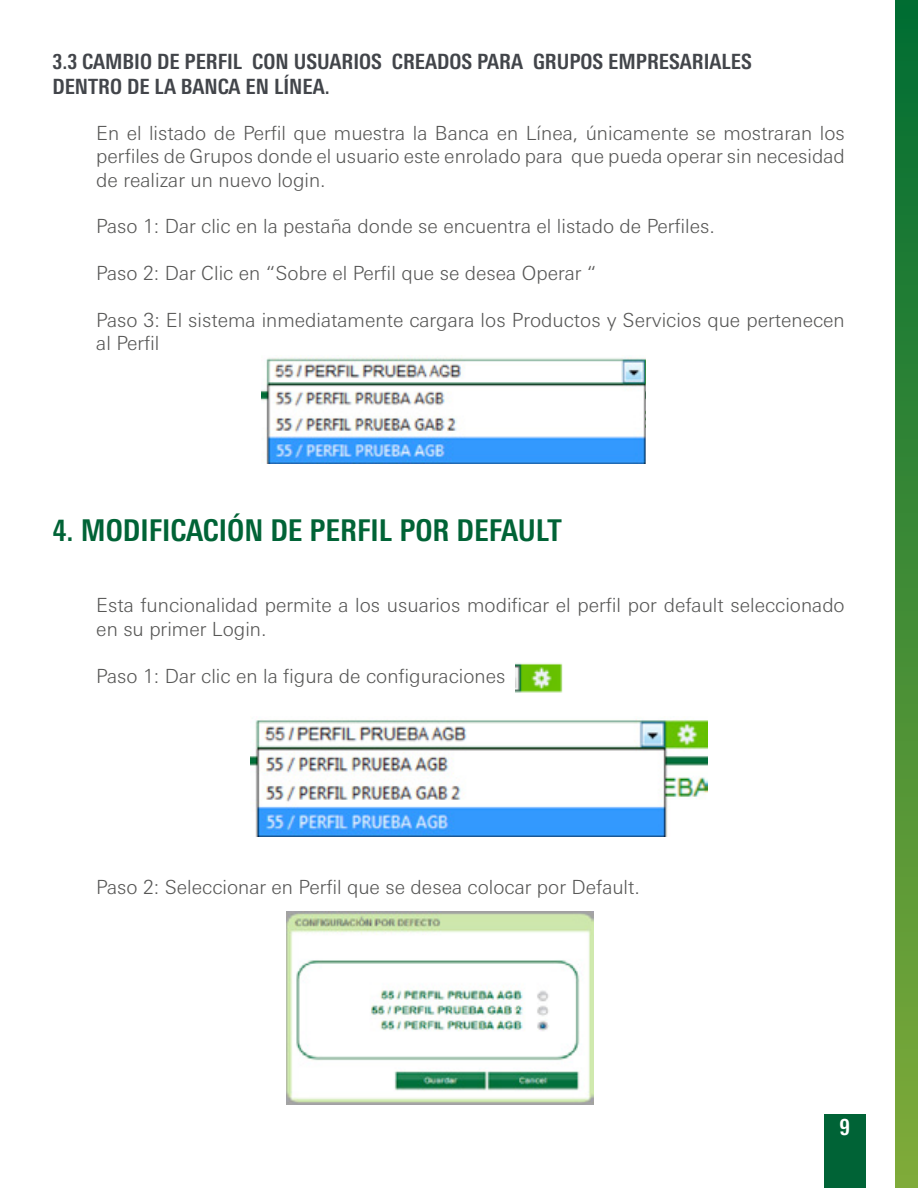
<style>
.page{position:relative;width:918px;height:1188px;background:#fff}
.page>*{position:absolute;margin:0;border:0;box-sizing:border-box;transform-origin:0 0}
.t1{font:700 condensed 30px "Linotype Univers";color:#006336}
.t2{font:700 condensed 22.5px "Linotype Univers";color:#fff}
.t3{font:700 condensed 21px/25.2px "Linotype Univers";color:#42454a}
.t4{font:300 19.5px/23.4px "Linotype Univers Basic";color:#575756}
</style>
<div class="page">
<div style="left:895px;top:0;width:23px;height:1188px;background:linear-gradient(to bottom,#006d33,#80ab39)"></div>
<div style="left:824px;top:1114px;width:42px;height:74px;background:#006336"></div>
<img style="left:262px;top:356px;width:384px;height:108px">
<img style="left:515px;top:663px;width:48px;height:30px">
<img style="left:251px;top:720px;width:457px;height:117px">
<img style="left:286px;top:912px;width:308px;height:192px">
<p class="t3" style="left:52px;top:49px;width:701px">3.3 CAMBIO DE PERFIL CON USUARIOS CREADOS PARA GRUPOS EMPRESARIALES<br>DENTRO DE LA BANCA EN LÍNEA.</p>
<p class="t4" style="left:96px;top:121px;width:750px;text-align:justify">En el listado de Perfil que muestra la Banca en Línea, únicamente se mostraran los perfiles de Grupos donde el usuario este enrolado para que pueda operar sin necesidad de realizar un nuevo login.</p>
<p class="t4" style="left:96px;top:215px;width:620px">Paso 1: Dar clic en la pestaña donde se encuentra el listado de Perfiles.</p>
<p class="t4" style="left:96px;top:261px;width:502px">Paso 2: Dar Clic en “Sobre el Perfil que se desea Operar “</p>
<p class="t4" style="left:96px;top:308px;width:750px">Paso 3: El sistema inmediatamente cargara los Productos y Servicios que pertenecen al Perfil</p>
<h1 class="t1" style="left:52px;top:512px;width:511px">4. MODIFICACIÓN DE PERFIL POR DEFAULT</h1>
<p class="t4" style="left:96px;top:594px;width:750px">Esta funcionalidad permite a los usuarios modificar el perfil por default seleccionado en su primer Login.</p>
<p class="t4" style="left:96px;top:664px;width:411px">Paso 1: Dar clic en la figura de configuraciones</p>
<p class="t4" style="left:96px;top:875px;width:545px">Paso 2: Seleccionar en Perfil que se desea colocar por Default.</p>
<p class="t2" style="left:839px;top:1114px;width:12px">9</p>
</div>
